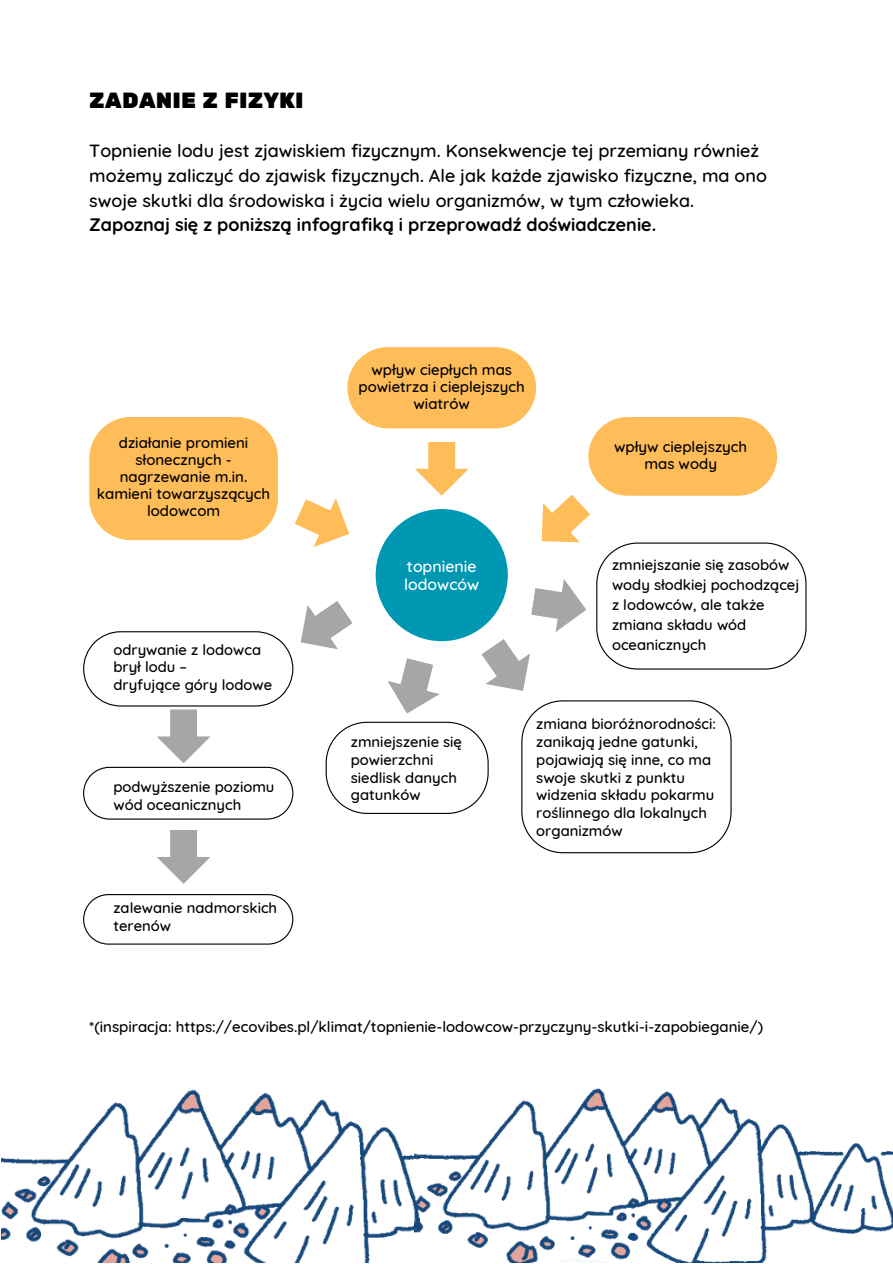
<style>
.page{position:relative;width:893px;height:1264px;background:#fff}
.page>*{position:absolute;margin:0;border:0;box-sizing:border-box;transform-origin:0 0}
.t1{font:21.9px "Rubik One";color:#000}
.t2{font:500 18px/24.8px "Quicksand";color:#000}
.t3{font:700 18px "Quicksand";color:#000}
.t4{font:500 15.9px/18px "Quicksand";color:#fff}
.t5{font:500 15px/16.8px "Quicksand";color:#000;text-align:center}
.t6{font:500 14.85px/17.7px "Quicksand";color:#000}
</style>
<div class="page">
<svg style="left:89px;top:417px;width:189px;height:123px;background:#ffc163"></svg>
<div style="left:347px;top:347px;width:189px;height:81px;background:#ffbd59;border-radius:41px"></div>
<div style="left:588px;top:417px;width:189px;height:78px;background:#ffbd59;border-radius:39px"></div>
<div style="left:375px;top:509px;width:133px;height:132px;background:#0097b2;border-radius:50%"></div>
<svg style="left:415px;top:442px;width:53px;height:53px"></svg>
<svg style="left:541px;top:494px;width:49px;height:48px"></svg>
<svg style="left:295px;top:498px;width:54px;height:49px"></svg>
<svg style="left:300px;top:601px;width:53px;height:48px"></svg>
<svg style="left:388px;top:658px;width:51px;height:55px"></svg>
<svg style="left:521px;top:700px;width:210px;height:153px"></svg>
<svg style="left:481px;top:639px;width:49px;height:52px"></svg>
<svg style="left:531px;top:579px;width:55px;height:53px"></svg>
<svg style="left:157px;top:830px;width:53px;height:53px"></svg>
<svg style="left:83px;top:631px;width:210px;height:188px"></svg>
<svg style="left:596px;top:542px;width:210px;height:127px"></svg>
<svg style="left:325px;top:721px;width:163px;height:93px"></svg>
<svg style="left:83px;top:894px;width:210px;height:50px"></svg>
<img style="left:419px;top:1088px;width:473px;height:174px">
<img style="left:2px;top:1089px;width:417px;height:173px">
<h1 class="t1" style="left:89px;top:88px;width:216px">ZADANIE Z FIZYKI</h1>
<p class="t2" style="left:89px;top:138px;width:679px">Topnienie lodu jest zjawiskiem fizycznym. Konsekwencje tej przemiany również możemy zaliczyć do zjawisk fizycznych. Ale jak każde zjawisko fizyczne, ma ono swoje skutki dla środowiska i życia wielu organizmów, w tym człowieka.</p>
<p class="t3" style="left:89px;top:213px;width:568px">Zapoznaj się z poniższą infografiką i przeprowadź doświadczenie.</p>
<p class="t5" style="left:97px;top:434px;width:175px">działanie promieni słonecznych - nagrzewanie m.in. kamieni towarzyszących lodowcom</p>
<p class="t6" style="left:113px;top:640px;width:160px">odrywanie z lodowca brył lodu –<br>dryfujące góry lodowe</p>
<p class="t6" style="left:113px;top:777px;width:162px">podwyższenie poziomu wód oceanicznych</p>
<p class="t6" style="left:113px;top:898px;width:165px">zalewanie nadmorskich terenów</p>
<p class="t5" style="left:358px;top:361px;width:168px">wpływ ciepłych mas powietrza i cieplejszych wiatrów</p>
<p class="t5" style="left:614px;top:438px;width:135px">wpływ cieplejszych mas wody</p>
<p class="t4" style="left:404px;top:557px;width:77px">topnienie lodowców</p>
<p class="t6" style="left:351px;top:732px;width:113px">zmniejszenie się powierzchni siedlisk danych gatunków</p>
<p class="t6" style="left:612px;top:555px;width:189px;line-height:20px">zmniejszanie się zasobów wody słodkiej pochodzącej z lodowców, ale także zmiana składu wód oceanicznych</p>
<p class="t6" style="left:536px;top:715px;width:181px">zmiana bioróżnorodności: zanikają jedne gatunki, pojawiają się inne, co ma swoje skutki z punktu widzenia składu pokarmu roślinnego dla lokalnych organizmów</p>
<p class="t5" style="left:89px;top:1018px;width:675px">*(inspiracja: https://ecovibes.pl/klimat/topnienie-lodowcow-przyczyny-skutki-i-zapobieganie/)</p>
</div>
